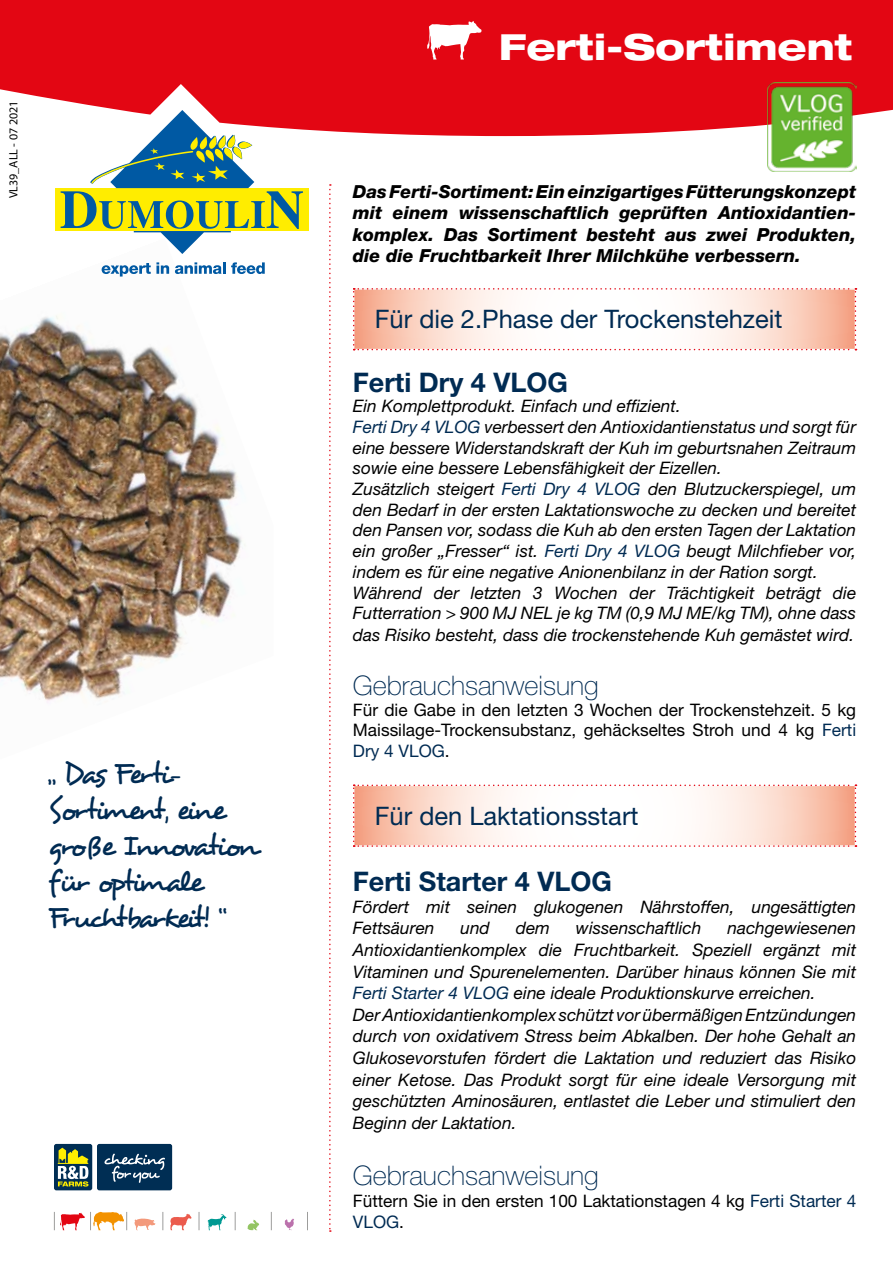
<style>
.page{position:relative;width:893px;height:1263px;background:#fff}
.page>*{position:absolute;margin:0;border:0;box-sizing:border-box;transform-origin:0 0}
.t1{font:800 expanded 36px "Helvetica Neue LT Std";color:#fff}
.t2{font:30px/36px "Desyrel";letter-spacing:-.1em;color:#002b53}
.t3{font:100 27px "Helvetica Neue LT Std";color:#002b53}
.t4{font:700 27px "Helvetica Neue LT Std";color:#002b53}
.t5{font:25.5px "Helvetica Neue LT Std";color:#002b53}
.t6{font:italic 800 18px/21.6px "Helvetica Neue LT Std";color:#000;text-align:justify}
.t7{font:italic 17.25px/20.9px "Helvetica Neue LT Std";color:#000}
.t8{font:17.25px/21px "Helvetica Neue LT Std";color:#000;text-align:justify}
.t9{font:12px "Myriad Pro";color:#000}
.s1{color:#002b53}
</style>
<div class="page">
<img style="left:0;top:262px;width:245px;height:441px">
<div style="left:0;top:0;width:893px;height:136px;background:#e30613"></div>
<div style="left:55px;top:188px;width:254px;height:43px;background:#ffed00"></div>
<svg style="left:102px;top:262px;width:67px;height:15px"></svg>
<svg style="left:175px;top:262px;width:50px;height:12px"></svg>
<svg style="left:231px;top:262px;width:34px;height:12px"></svg>
<svg style="left:61px;top:110px;width:242px;height:144px"></svg>
<div style="left:54px;top:1144px;width:38px;height:46px;background:#002e54;border-radius:2px"></div>
<div style="left:97px;top:1144px;width:75px;height:46px;background:#002e54;border-radius:2px"></div>
<svg style="left:58px;top:1148px;width:31px;height:38px"></svg>
<svg style="left:104px;top:1154px;width:61px;height:29px"></svg>
<svg style="left:329px;top:184px;width:2px;height:1048px"></svg>
<svg style="left:162px;top:1212px;width:1px;height:18px"></svg>
<svg style="left:199px;top:1212px;width:1px;height:18px"></svg>
<svg style="left:235px;top:1212px;width:1px;height:18px"></svg>
<svg style="left:271px;top:1212px;width:1px;height:18px"></svg>
<svg style="left:307px;top:1212px;width:1px;height:18px"></svg>
<svg style="left:54px;top:1211px;width:73px;height:19px"></svg>
<svg style="left:134px;top:1218px;width:21px;height:12px"></svg>
<svg style="left:170px;top:1214px;width:22px;height:16px"></svg>
<svg style="left:208px;top:1214px;width:18px;height:16px"></svg>
<svg style="left:247px;top:1220px;width:12px;height:10px"></svg>
<svg style="left:284px;top:1219px;width:10px;height:11px"></svg>
<svg style="left:427px;top:21px;width:55px;height:39px"></svg>
<svg style="left:353px;top:288px;width:503px;height:62px"></svg>
<svg style="left:353px;top:784px;width:503px;height:63px"></svg>
<img style="left:768px;top:83px;width:88px;height:88px">
<p class="t9" style="left:6px;top:198px;width:99px;rotate:-90deg">VL39_ALL - 07 2021</p>
<h2 class="t2" style="left:48px;top:756px;width:211px">„ Das Ferti-<br>Sortiment, eine große Innovation für optimale<br>Fruchtbarkeit! “</h2>
<h1 class="t1" style="left:499px;top:24px;width:355px">Ferti-Sortiment</h1>
<p class="t6" style="left:353px;top:180px;width:505px">Das Ferti-Sortiment: Ein einzigartiges Fütterungskonzept mit einem wissenschaftlich geprüften Antioxidantien&shy;komplex. Das Sortiment besteht aus zwei Produkten, die die Fruchtbarkeit Ihrer Milchkühe verbessern.</p>
<h3 class="t5" style="left:375px;top:304px;width:409px">Für die 2.Phase der Trockenstehzeit</h3>
<h3 class="t4" style="left:353px;top:365px;width:217px">Ferti Dry 4 VLOG</h3>
<p class="t7" style="left:353px;top:395px;width:505px">Ein Komplettprodukt. Einfach und effizient.<br><span class="s1">Ferti Dry 4 VLOG</span> verbessert den Antioxidantienstatus und sorgt für eine bessere Widerstandskraft der Kuh im geburtsnahen Zeitraum sowie eine bessere Lebensfähigkeit der Eizellen.<br>Zusätzlich steigert <span class="s1">Ferti Dry 4 VLOG</span> den Blutzuckerspiegel, um den Bedarf in der ersten Laktationswoche zu decken und bereitet den Pansen vor, sodass die Kuh ab den ersten Tagen der Laktation ein großer „Fresser“ ist. <span class="s1">Ferti Dry 4 VLOG</span> beugt Milchfieber vor, indem es für eine negative Anionenbilanz in der Ration sorgt.<br>Während der letzten 3 Wochen der Trächtigkeit beträgt die Futterration &gt; 900 MJ NEL je kg TM (0,9 MJ ME/kg TM), ohne dass das Risiko besteht, dass die trockenstehende Kuh gemästet wird.</p>
<h3 class="t3" style="left:353px;top:670px;width:247px">Gebrauchsanweisung</h3>
<p class="t8" style="left:353px;top:699px;width:505px">Für die Gabe in den letzten 3 Wochen der Trockenstehzeit. 5 kg Maissilage-Trockensubstanz, gehäckseltes Stroh und 4 kg <span class="s1">Ferti Dry 4 VLOG</span>.</p>
<h3 class="t5" style="left:375px;top:800px;width:265px">Für den Laktationsstart</h3>
<h3 class="t4" style="left:353px;top:865px;width:261px">Ferti Starter 4 VLOG</h3>
<p class="t7" style="left:353px;top:896px;width:505px;line-height:21.6px">Fördert mit seinen glukogenen Nährstoffen, ungesättigten<br>Fettsäuren</p>
<p class="t7" style="left:460px;top:917px;width:31px">und</p>
<p class="t7" style="left:516px;top:917px;width:36px">dem</p>
<p class="t7" style="left:576px;top:917px;width:127px">wissenschaftlich</p>
<p class="t7" style="left:353px;top:917px;width:505px;line-height:21.6px;text-indent:374px">nachgewiesenen Antioxidantienkomplex die Fruchtbarkeit. Speziell ergänzt mit Vitaminen und Spurenelementen. Darüber hinaus können Sie mit <span class="s1">Ferti Starter 4 VLOG</span> eine ideale Produktionskurve erreichen.<br>Der Antioxidantienkomplex schützt vor übermäßigen Entzündungen durch von oxidativem Stress beim Abkalben. Der hohe Gehalt an Glukosevorstufen fördert die Laktation und reduziert das Risiko einer Ketose. Das Produkt sorgt für eine ideale Versorgung mit geschützten Aminosäuren, entlastet die Leber und stimuliert den Beginn der Laktation.</p>
<h3 class="t3" style="left:353px;top:1160px;width:247px">Gebrauchsanweisung</h3>
<p class="t8" style="left:353px;top:1189px;width:505px;line-height:21.6px">Füttern Sie in den ersten 100 Laktationstagen 4 kg <span class="s1">Ferti Starter 4<br>VLOG</span>.</p>
</div>
